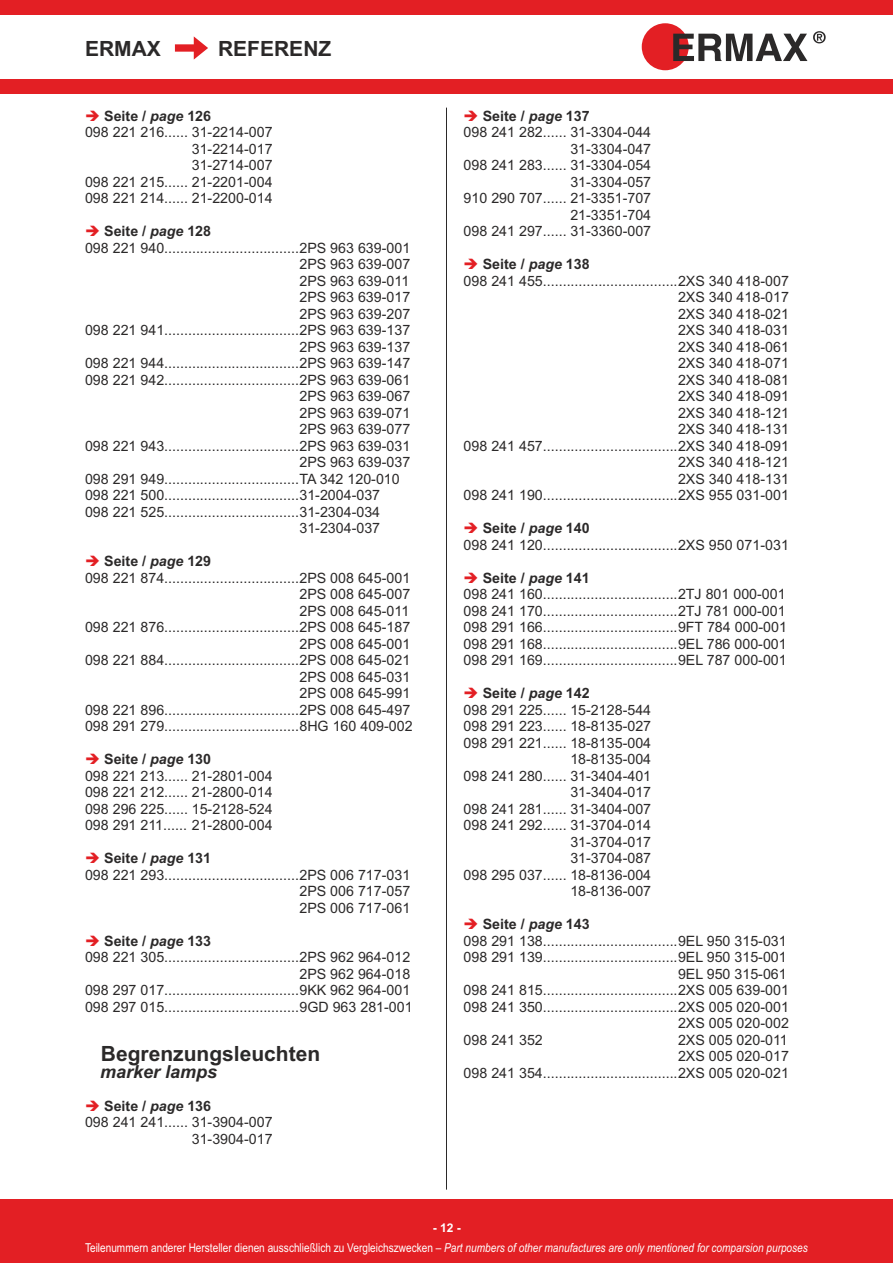
<style>
.page{position:relative;width:893px;height:1263px;background:#fff}
.page>*{position:absolute;margin:0;border:0;box-sizing:border-box;transform-origin:0 0}
.t1{font:700 21px "Arial";color:#2b2929}
.t2{font:italic 700 18px "Arial";color:#2b2929}
.t3{font:14.25px/16.5px "Arial";color:#2b2929;text-align:right}
.t4{font:700 14.25px "Arial";color:#2b2929}
.t5{font:12.3px "Arial Narrow";color:#fff}
.t6{font:700 12px "Arial";color:#fff}
.s1{color:#e31f24}
.s2{font-style:italic}
</style>
<div class="page">
<div style="left:0;top:79px;width:893px;height:15px;background:#e31f24"></div>
<div style="left:0;top:0;width:893px;height:15px;background:#e31f24"></div>
<div style="left:642px;top:23px;width:47px;height:47px;background:#e31f24;border-radius:50%"></div>
<svg style="left:673px;top:31px;width:153px;height:30px"></svg>
<div style="left:0;top:1199px;width:893px;height:64px;background:#e31f24"></div>
<hr style="left:446px;top:108px;width:1px;height:1081px;background:#2b2929">
<svg style="left:175px;top:36px;width:33px;height:24px"></svg>
<h1 class="t1" style="left:85px;top:40px;width:77px">ERMAX</h1>
<h1 class="t1" style="left:218px;top:40px;width:115px">REFERENZ</h1>
<p class="t4" style="left:85px;top:110px;width:128px"><span class="s1">➔</span> Seite / <span class="s2">page</span> 126</p>
<p class="t3" style="left:85px;top:125px;width:189px">098 221 216...... 31-2214-007<br>31-2214-017<br>31-2714-007<br>098 221 215...... 21-2201-004<br>098 221 214...... 21-2200-014</p>
<p class="t3" style="left:85px;top:241px;width:327px">098 221 940..................................2PS 963 639-001</p>
<p class="t3" style="left:299px;top:257px;width:112px">2PS 963 639-007</p>
<p class="t3" style="left:299px;top:274px;width:111px">2PS 963 639-011</p>
<p class="t3" style="left:299px;top:290px;width:112px">2PS 963 639-017</p>
<p class="t3" style="left:299px;top:307px;width:112px">2PS 963 639-207</p>
<p class="t3" style="left:85px;top:323px;width:327px">098 221 941..................................2PS 963 639-137</p>
<p class="t3" style="left:299px;top:340px;width:112px">2PS 963 639-137</p>
<p class="t3" style="left:85px;top:356px;width:327px">098 221 944..................................2PS 963 639-147</p>
<p class="t3" style="left:85px;top:373px;width:327px">098 221 942..................................2PS 963 639-061</p>
<p class="t3" style="left:299px;top:389px;width:112px">2PS 963 639-067</p>
<p class="t3" style="left:299px;top:406px;width:112px">2PS 963 639-071</p>
<p class="t3" style="left:299px;top:422px;width:112px">2PS 963 639-077</p>
<p class="t3" style="left:85px;top:439px;width:327px">098 221 943..................................2PS 963 639-031</p>
<p class="t3" style="left:299px;top:455px;width:112px">2PS 963 639-037</p>
<p class="t3" style="left:85px;top:472px;width:316px">098 291 949..................................TA 342 120-010</p>
<p class="t3" style="left:85px;top:488px;width:297px">098 221 500..................................31-2004-037</p>
<p class="t3" style="left:85px;top:505px;width:297px">098 221 525..................................31-2304-034</p>
<p class="t3" style="left:299px;top:521px;width:82px">31-2304-037</p>
<p class="t3" style="left:85px;top:571px;width:329px">098 221 874..................................2PS 008 645-001<br>2PS 008 645-007<br>2PS 008 645-011<br>098 221 876..................................2PS 008 645-187<br>2PS 008 645-001<br>098 221 884..................................2PS 008 645-021<br>2PS 008 645-031<br>2PS 008 645-991<br>098 221 896..................................2PS 008 645-497<br>098 291 279..................................8HG 160 409-002</p>
<p class="t3" style="left:85px;top:769px;width:189px;text-align:justify">098 221 213...... 21-2801-004<br>098 221 212...... 21-2800-014<br>098 296 225...... 15-2128-524<br>098 291 211...... 21-2800-004</p>
<p class="t3" style="left:299px;top:868px;width:112px;text-align:justify;text-indent:-214px">098 221 293..................................2PS 006 717-031<br>2PS 006 717-057<br>2PS 006 717-061</p>
<p class="t3" style="left:85px;top:950px;width:329px">098 221 305..................................2PS 962 964-012<br>2PS 962 964-018<br>098 297 017..................................9KK 962 964-001<br>098 297 015..................................9GD 963 281-001</p>
<h1 class="t1" style="left:101px;top:1046px;width:221px">Begrenzungsleuchten</h1>
<p class="t2" style="left:100px;top:1064px;width:119px">marker lamps</p>
<p class="t3" style="left:85px;top:1115px;width:189px">098 241 241...... 31-3904-007<br>31-3904-017</p>
<p class="t4" style="left:85px;top:226px;width:128px"><span class="s1">➔</span> Seite / <span class="s2">page</span> 128</p>
<p class="t4" style="left:85px;top:556px;width:128px"><span class="s1">➔</span> Seite / <span class="s2">page</span> 129</p>
<p class="t4" style="left:85px;top:754px;width:128px"><span class="s1">➔</span> Seite / <span class="s2">page</span> 130</p>
<p class="t4" style="left:85px;top:853px;width:128px"><span class="s1">➔</span> Seite / <span class="s2">page</span> 131</p>
<p class="t4" style="left:85px;top:935px;width:128px"><span class="s1">➔</span> Seite / <span class="s2">page</span> 133</p>
<p class="t4" style="left:85px;top:1100px;width:128px"><span class="s1">➔</span> Seite / <span class="s2">page</span> 136</p>
<p class="t4" style="left:464px;top:110px;width:128px"><span class="s1">➔</span> Seite / <span class="s2">page</span> 137</p>
<p class="t3" style="left:464px;top:125px;width:189px">098 241 282...... 31-3304-044<br>31-3304-047<br>098 241 283...... 31-3304-054<br>31-3304-057<br>910 290 707...... 21-3351-707<br>21-3351-704<br>098 241 297...... 31-3360-007</p>
<p class="t3" style="left:464px;top:274px;width:327px">098 241 455..................................2XS 340 418-007<br>2XS 340 418-017<br>2XS 340 418-021<br>2XS 340 418-031<br>2XS 340 418-061<br>2XS 340 418-071<br>2XS 340 418-081<br>2XS 340 418-091<br>2XS 340 418-121<br>2XS 340 418-131<br>098 241 457..................................2XS 340 418-091<br>2XS 340 418-121<br>2XS 340 418-131<br>098 241 190..................................2XS 955 031-001</p>
<p class="t3" style="left:464px;top:538px;width:327px">098 241 120..................................2XS 950 071-031</p>
<p class="t3" style="left:464px;top:587px;width:325px;text-align:justify">098 241 160..................................2TJ 801 000-001<br>098 241 170..................................2TJ 781 000-001<br>098 291 166..................................9FT 784 000-001<br>098 291 168..................................9EL 786 000-001<br>098 291 169..................................9EL 787 000-001</p>
<p class="t3" style="left:464px;top:703px;width:189px">098 291 225...... 15-2128-544<br>098 291 223...... 18-8135-027<br>098 291 221...... 18-8135-004<br>18-8135-004<br>098 241 280...... 31-3404-401<br>31-3404-017<br>098 241 281...... 31-3404-007<br>098 241 292...... 31-3704-014<br>31-3704-017<br>31-3704-087<br>098 295 037...... 18-8136-004<br>18-8136-007</p>
<p class="t3" style="left:464px;top:934px;width:325px">098 291 138..................................9EL 950 315-031</p>
<p class="t3" style="left:464px;top:950px;width:325px">098 291 139..................................9EL 950 315-001</p>
<p class="t3" style="left:678px;top:967px;width:110px">9EL 950 315-061</p>
<p class="t3" style="left:464px;top:983px;width:327px">098 241 815..................................2XS 005 639-001</p>
<p class="t3" style="left:464px;top:1000px;width:327px">098 241 350..................................2XS 005 020-001</p>
<p class="t3" style="left:678px;top:1016px;width:112px">2XS 005 020-002</p>
<p class="t3" style="left:464px;top:1033px;width:81px">098 241 352</p>
<p class="t4" style="left:464px;top:259px;width:128px"><span class="s1">➔</span> Seite / <span class="s2">page</span> 138</p>
<p class="t4" style="left:464px;top:523px;width:128px"><span class="s1">➔</span> Seite / <span class="s2">page</span> 140</p>
<p class="t4" style="left:464px;top:572px;width:128px"><span class="s1">➔</span> Seite / <span class="s2">page</span> 141</p>
<p class="t4" style="left:464px;top:688px;width:128px"><span class="s1">➔</span> Seite / <span class="s2">page</span> 142</p>
<p class="t4" style="left:464px;top:919px;width:128px"><span class="s1">➔</span> Seite / <span class="s2">page</span> 143</p>
<p class="t3" style="left:464px;top:1033px;width:327px">2XS 005 020-011<br>2XS 005 020-017<br>098 241 354..................................2XS 005 020-021</p>
<p class="t6" style="left:433px;top:1223px;width:30px">- 12 -</p>
<p class="t5" style="left:85px;top:1243px;width:724px">Teilenummern anderer Hersteller dienen ausschließlich zu Vergleichszwecken – <span class="s2">Part numbers of other manufactures are only mentioned for comparsion purposes</span></p>
</div>
